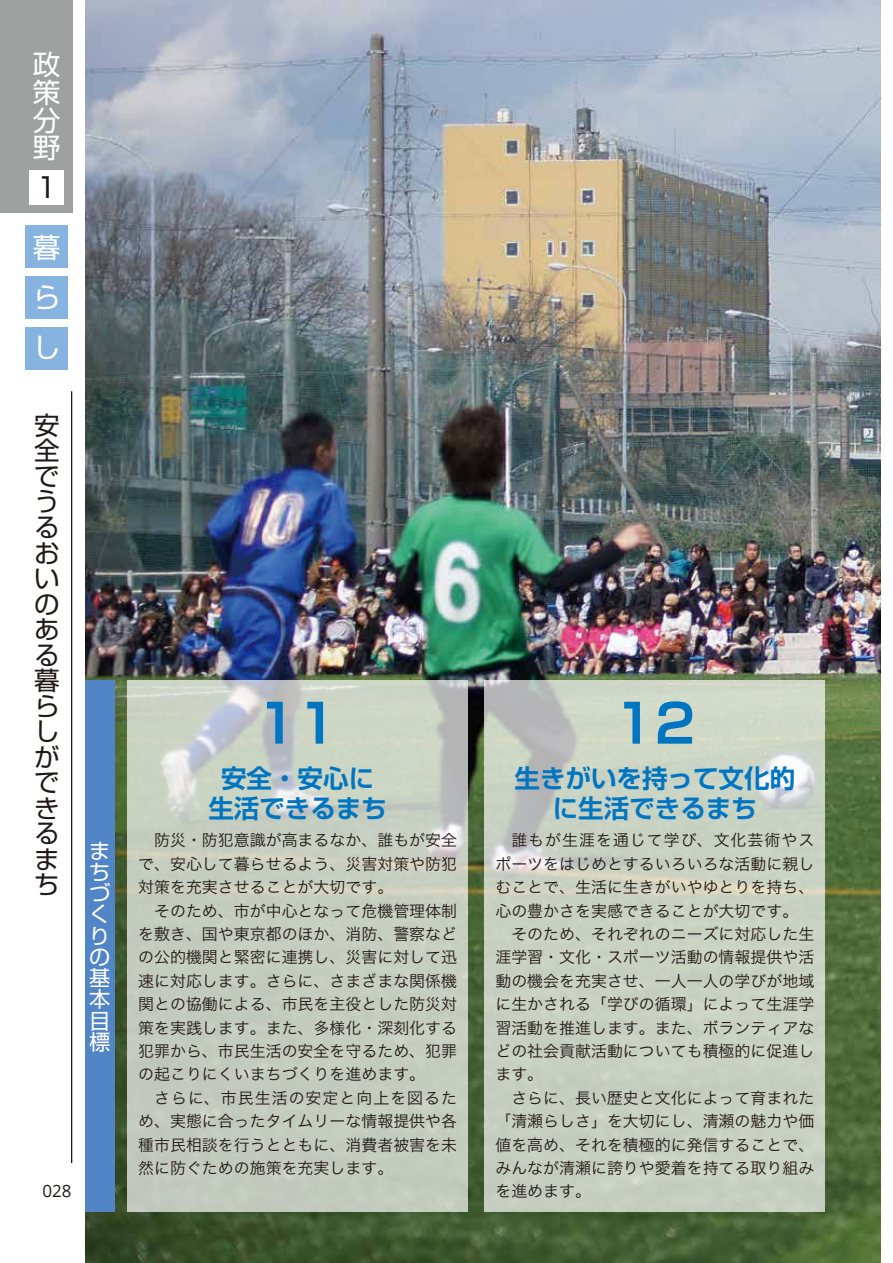
<style>
.page{position:relative;width:893px;height:1263px;background:#fff}
.page>*{position:absolute;margin:0;border:0;box-sizing:border-box;transform-origin:0 0}
.t1{font:700 53.1px "Shin Go Pr 6 De";color:#0075c2}
.t2{font:27.6px/27.6px "Shin Go Pr 6";color:#fff;text-align:justify}
.t3{font:27.6px "Shin Go Pr 6";color:#221815}
.t4{font:700 25.5px/29.7px "Shin Go Pr 6 De";color:#0075c2;text-align:center}
.t5{font:25.5px/25.5px "Shin Go Pr 6";color:#221815}
.t6{font:21.3px/21.3px "Shin Go Pr 6";color:#fff}
.t7{font:16.95px "Open Sans";color:#221815}
.t8{font:15.9px/23.4px "Hira Kaku Pro W3";color:#221815;text-align:justify}
</style>
<div class="page">
<img style="left:85px;top:0;width:795px;height:1263px">
<div style="left:0;top:0;width:72px;height:213px;background:#9fa0a0"></div>
<div style="left:30px;top:170px;width:34px;height:34px;background:#fff"></div>
<div style="left:26px;top:225px;width:42px;height:43px;background:#86b3e0"></div>
<div style="left:26px;top:276px;width:42px;height:43px;background:#86b3e0"></div>
<div style="left:26px;top:327px;width:42px;height:43px;background:#86b3e0"></div>
<hr style="left:71px;top:391px;width:1px;height:772px;background:#221815">
<svg style="left:128px;top:680px;width:340px;height:532px;fill:#c5cdc0"></svg>
<svg style="left:485px;top:680px;width:340px;height:532px;fill:#c8d1c2"></svg>
<div style="left:85px;top:680px;width:30px;height:532px;background:#5185c5"></div>
<h2 class="t2" style="left:33px;top:49px;width:29px">政策分野</h2>
<h2 class="t3" style="left:33px;top:165px;width:18px">１</h2>
<h2 class="t2" style="left:33px;top:221px;width:29px;line-height:49.8px">暮らし</h2>
<h3 class="t5" style="left:34px;top:411px;width:27px">安全でうるおいのある暮らしができるまち</h3>
<h3 class="t6" style="left:89px;top:838px;width:22px">まちづくりの基本目標</h3>
<p class="t7" style="left:43px;top:1179px;width:31px">028</p>
<h1 class="t1" style="left:257px;top:680px;width:82px">11</h1>
<h3 class="t4" style="left:208px;top:763px;width:180px">安全・安心に生活できるまち</h3>
<p class="t8" style="left:138px;top:828px;width:320px;text-indent:16px">防災・防犯意識が高まるなか、誰もが安全で、安心して暮らせるよう、災害対策や防犯対策を充実させることが大切です。</p>
<p class="t8" style="left:138px;top:898px;width:320px;text-indent:16px">そのため、市が中心となって危機管理体制を敷き、国や東京都のほか、消防、警察などの公的機関と緊密に連携し、災害に対して迅速に対応します。さらに、さまざまな関係機関との協働による、市民を主役とした防災対策を実践します。また、多様化・深刻化する犯罪から、市民生活の安全を守るため、犯罪の起こりにくいまちづくりを進めます。</p>
<p class="t8" style="left:138px;top:1085px;width:320px;text-indent:16px">さらに、市民生活の安定と向上を図るため、実態に合ったタイムリーな情報提供や各種市民相談を行うとともに、消費者被害を未然に防ぐための施策を充実します。</p>
<h1 class="t1" style="left:614px;top:680px;width:82px">12</h1>
<h3 class="t4" style="left:514px;top:763px;width:282px">生きがいを持って文化的に生活できるまち</h3>
<p class="t8" style="left:495px;top:828px;width:320px;text-indent:16px">誰もが生涯を通じて学び、文化芸術やスポーツをはじめとするいろいろな活動に親しむことで、生活に生きがいやゆとりを持ち、心の豊かさを実感できることが大切です。</p>
<p class="t8" style="left:495px;top:921px;width:320px;text-indent:16px">そのため、それぞれのニーズに対応した生涯学習・文化・スポーツ活動の情報提供や活動の機会を充実させ、一人一人の学びが地域に生かされる「学びの循環」によって生涯学習活動を推進します。また、ボランティアなどの社会貢献活動についても積極的に促進します。</p>
<p class="t8" style="left:495px;top:1085px;width:320px;text-indent:16px">さらに、長い歴史と文化によって育まれた「清瀬らしさ」を大切にし、清瀬の魅力や価値を高め、それを積極的に発信することで、みんなが清瀬に誇りや愛着を持てる取り組みを進めます。</p>
</div>
